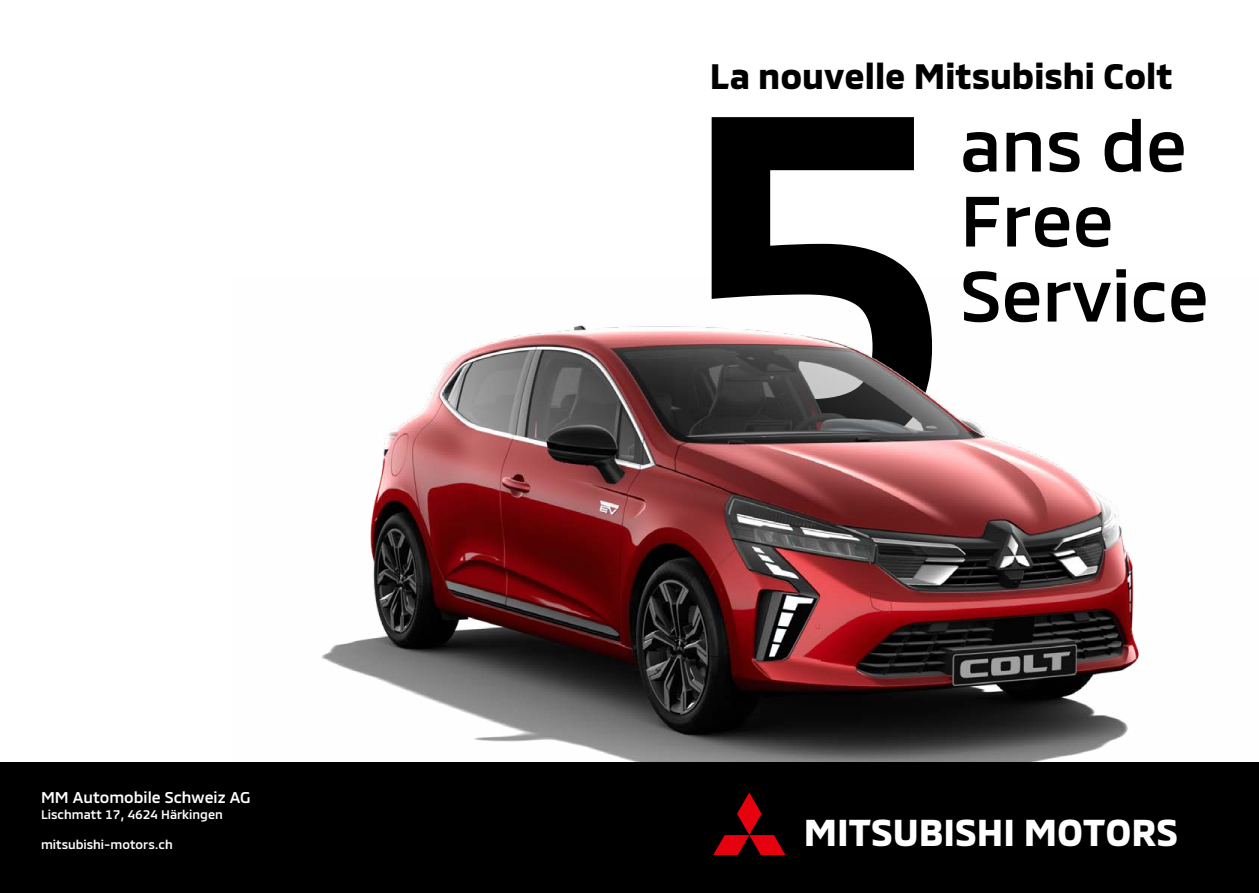
<style>
.page{position:relative;width:1259px;height:893px;background:#fff}
.page>*{position:absolute;margin:0;border:0;box-sizing:border-box;transform-origin:0 0}
.t1{font:500 487.35px "MMCOFFICE";color:#000}
.t2{font:500 73.05px/75px "MMCOFFICE";color:#000}
.t3{font:700 38.1px "MMCOFFICE";color:#fff}
.t4{font:700 36px "MMCOFFICE";color:#000}
.t5{font:500 15.9px "MMCOFFICE";color:#fff}
.t6{font:500 12.75px "MMCOFFICE";color:#fff}
</style>
<div class="page">
<div style="left:0;top:762px;width:1259px;height:131px;background:#000"></div>
<svg style="left:714px;top:792px;width:71px;height:62px"></svg>
<img style="left:321px;top:325px;width:818px;height:437px">
<p class="t5" style="left:41px;top:785px;width:211px">MM Automobile Schweiz AG</p>
<p class="t6" style="left:41px;top:804px;width:183px">Lischmatt 17, 4624 Härkingen</p>
<p class="t6" style="left:41px;top:834px;width:133px">mitsubishi-motors.ch</p>
<h3 class="t4" style="left:710px;top:48px;width:464px">La nouvelle Mitsubishi Colt</h3>
<h1 class="t1" style="left:669px;top:-113px;width:294px">5</h1>
<h2 class="t2" style="left:960px;top:100px;width:250px">ans de<br>Free<br>Service</h2>
<h3 class="t3" style="left:804px;top:802px;width:376px">MITSUBISHI MOTORS</h3>
</div>
